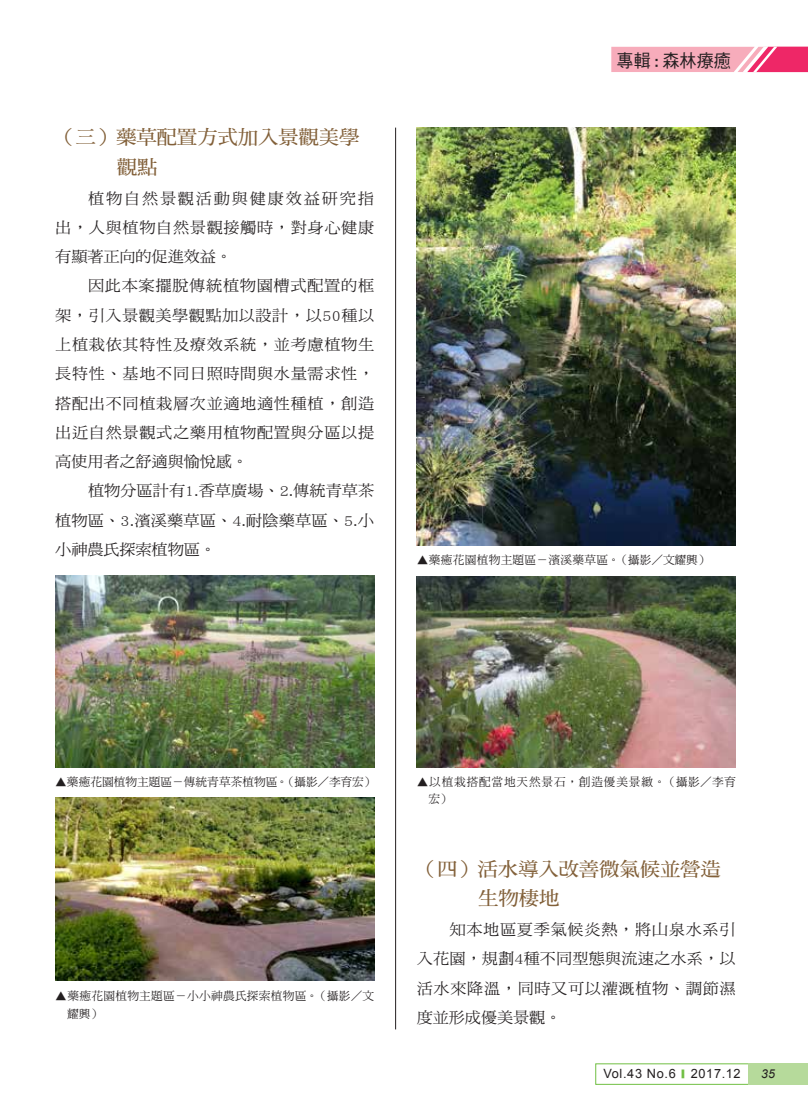
<style>
.page{position:relative;width:808px;height:1106px;background:#fff}
.page>*{position:absolute;margin:0;border:0;box-sizing:border-box;transform-origin:0 0}
.t1{font:19.5px/29.2px "DF Ming Std W7";letter-spacing:-.01em;color:#826039;scale:1.05 1}
.t2{font:18px "DF Hei Std W5";color:#231f20;scale:.95 1}
.t3{font:15.45px/29.2px "DF Ming Std W5";letter-spacing:.035em;color:#231f20;text-align:justify;scale:1.05 1}
.t4{font:12.75px "Arial";letter-spacing:.05em;color:#231f20}
.t5{font:italic 12.15px "Arial";color:#231f20}
.t6{font:11.7px/17.5px "DF Ming Std W5";letter-spacing:.025em;color:#231f20}
.t7{font:11.7px "DF Ming Std W5";color:#231f20}
.t8{font:11.7px/17.5px "DF Ming Std W5";letter-spacing:.065em;color:#231f20}
.s1{font-family:"AR Hei B5";font-weight:700;font-size:10.65px;color:#71bf44}
</style>
<div class="page">
<hr style="left:395px;top:128px;width:1px;height:901px;background:#231f20">
<img style="left:55px;top:575px;width:319px;height:192px">
<img style="left:55px;top:797px;width:319px;height:184px">
<img style="left:417px;top:128px;width:319px;height:418px">
<img style="left:417px;top:576px;width:319px;height:191px">
<svg style="left:611px;top:47px;width:197px;height:25px;background:#f591aa"></svg>
<div style="left:748px;top:1063px;width:60px;height:21px;background:#b6da9b"></div>
<p class="t1" style="left:117px;top:122px;width:233px;text-indent:-62px">（三）藥草配置方式加入景觀美學觀點</p>
<p class="t3" style="left:55px;top:183px;width:305px;text-indent:33px">植物自然景觀活動與健康效益研究指出，人與植物自然景觀接觸時，對身心健康有顯著正向的促進效益。</p>
<p class="t3" style="left:55px;top:271px;width:305px;text-indent:33px">因此本案擺脫傳統植物園槽式配置的框架，引入景觀美學觀點加以設計，以50種以上植栽依其特性及療效系統，並考慮植物生長特性、基地不同日照時間與水量需求性，搭配出不同植栽層次並適地適性種植，創造出近自然景觀式之藥用植物配置與分區以提高使用者之舒適與愉悅感。</p>
<p class="t3" style="left:55px;top:476px;width:305px;text-indent:33px">植物分區計有1.香草廣場、2.傳統青草茶植物區、3.濱溪藥草區、4.耐陰藥草區、5.小小神農氏探索植物區。</p>
<p class="t2" style="left:617px;top:50px;width:122px">專輯 : 森林療癒</p>
<p class="t6" style="left:417px;top:551px;width:294px">▲藥癒花園植物主題區－濱溪藥草區。（攝影／文耀興）</p>
<p class="t7" style="left:55px;top:775px;width:321px">▲藥癒花園植物主題區－傳統青草茶植物區。（攝影／李育宏）</p>
<p class="t6" style="left:67px;top:987px;width:309px;text-indent:-12px">▲藥癒花園植物主題區－小小神農氏探索植物區。（攝影／文耀興）</p>
<p class="t8" style="left:429px;top:772px;width:309px;text-indent:-12px">▲以植栽搭配當地天然景石，創造優美景緻。（攝影／李育宏）</p>
<p class="t1" style="left:478px;top:853px;width:233px;text-indent:-62px">（四）活水導入改善微氣候並營造生物棲地</p>
<p class="t3" style="left:417px;top:914px;width:305px;text-indent:33px">知本地區夏季氣候炎熱，將山泉水系引入花園，規劃4種不同型態與流速之水系，以活水來降溫，同時又可以灌溉植物、調節濕度並形成優美景觀。</p>
<p class="t4" style="left:603px;top:1065px;width:139px">Vol.43 No.6 <span class="s1">■</span> 2017.12</p>
<p class="t5" style="left:761px;top:1065px;width:15px">35</p>
</div>
